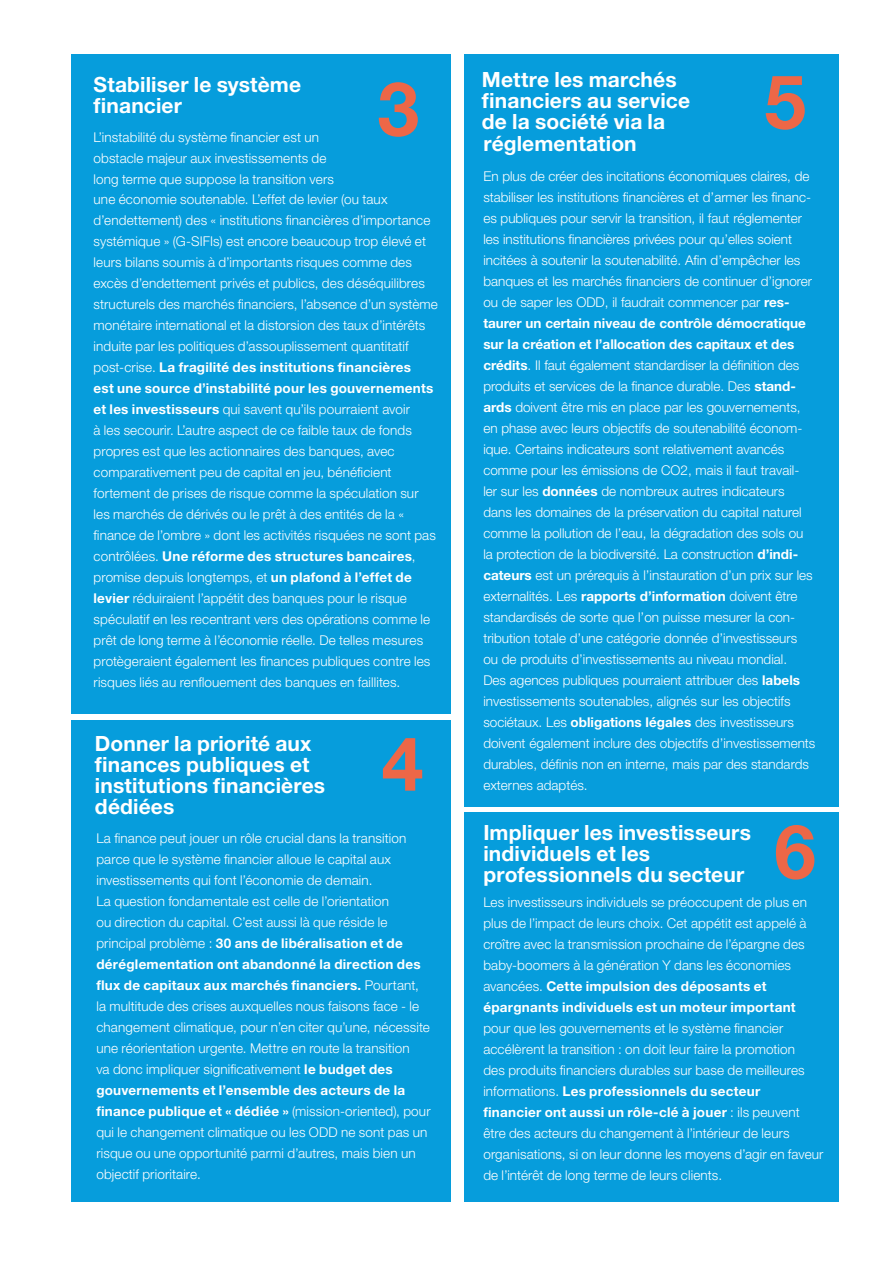
<style>
.page{position:relative;width:893px;height:1263px;background:#fff}
.page>*{position:absolute;margin:0;border:0;box-sizing:border-box;transform-origin:0 0}
.Section_heading{font:700 75px "Helvetica Neue LT Std";color:#ed6747}
.Box_heading{font:700 21px/21px "Helvetica Neue LT Std";letter-spacing:.005em;color:#fff}
.First{font:300 13.5px/21px "Helvetica Neue LT Std";color:#fff}
.Box_heading-2{font:300 13.5px/21px "Helvetica Neue LT Std";letter-spacing:.01em;color:#fff}
.s1{font-weight:700}
</style>
<div class="page">
<div style="left:465px;top:54px;width:374px;height:752px;background:#069ddc"></div>
<div style="left:465px;top:812px;width:374px;height:390px;background:#069ddc"></div>
<div style="left:71px;top:54px;width:380px;height:659px;background:#069ddc"></div>
<div style="left:71px;top:720px;width:380px;height:482px;background:#069ddc"></div>
<p class="Box_heading" style="left:94px;top:73px;width:209px">Stabiliser le système financier</p>
<p class="First" style="left:94px;top:126px;width:346px">L’instabilité du système financier est un<br>obstacle majeur aux investissements de<br>long terme que suppose la transition vers<br>une économie soutenable. L’effet de levier (ou taux d’endettement) des « institutions financières d’importance systémique » (G-SIFIs) est encore beaucoup trop élevé et leurs bilans soumis à d’importants risques comme des excès d’endettement privés et publics, des déséquilibres structurels des marchés financiers, l’absence d’un système monétaire international et la distorsion des taux d’intérêts induite par les politiques d’assouplissement quantitatif post-crise. <span class="s1">La fragilité des institutions financières<br>est une source d’instabilité pour les gouvernements et les investisseurs</span> qui savent qu’ils pourraient avoir<br>à les secourir. L’autre aspect de ce faible taux de fonds propres est que les actionnaires des banques, avec comparativement peu de capital en jeu, bénéficient fortement de prises de risque comme la spéculation sur les marchés de dérivés ou le prêt à des entités de la « finance de l’ombre » dont les activités risquées ne sont pas contrôlées. <span class="s1">Une réforme des structures bancaires</span>, promise depuis longtemps, et <span class="s1">un plafond à l’effet de levier</span> réduiraient l’appétit des banques pour le risque spéculatif en les recentrant vers des opérations comme le prêt de long terme à l’économie réelle. De telles mesures protègeraient également les finances publiques contre les risques liés au renflouement des banques en faillites.</p>
<p class="Section_heading" style="left:377px;top:63px;width:43px">3</p>
<p class="Box_heading" style="left:95px;top:732px;width:232px">Donner la priorité aux finances publiques et institutions financières dédiées</p>
<p class="Box_heading-2" style="left:96px;top:827px;width:336px">La finance peut jouer un rôle crucial dans la transition parce que le système financier alloue le capital aux investissements qui font l’économie de demain.<br>La question fondamentale est celle de l’orientation<br>ou direction du capital. C’est aussi là que réside le principal problème : <span class="s1">30 ans de libéralisation et de déréglementation ont abandonné la direction des flux de capitaux aux marchés financiers.</span> Pourtant, la multitude des crises auxquelles nous faisons face - le changement climatique, pour n’en citer qu’une, nécessite une réorientation urgente. Mettre en route la transition<br>va donc impliquer significativement <span class="s1">le budget des gouvernements et l’ensemble des acteurs de la finance publique et « dédiée »</span> (mission-oriented), pour qui le changement climatique ou les ODD ne sont pas un risque ou une opportunité parmi d’autres, mais bien un objectif prioritaire.</p>
<p class="Section_heading" style="left:382px;top:717px;width:43px">4</p>
<p class="Box_heading" style="left:482px;top:69px;width:210px">Mettre les marchés financiers au service de la société via la réglementation</p>
<p class="First" style="left:483px;top:165px;width:334px">En plus de créer des incitations économiques claires, de stabiliser les institutions financières et d’armer les financ&shy;es publiques pour servir la transition, il faut réglementer les institutions financières privées pour qu’elles soient incitées à soutenir la soutenabilité. Afin d’empêcher les banques et les marchés financiers de continuer d’ignorer ou de saper les ODD, il faudrait commencer par <span class="s1">res&shy;taurer un certain niveau de contrôle démocratique sur la création et l’allocation des capitaux et des crédits</span>. Il faut également standardiser la définition des produits et services de la finance durable. Des <span class="s1">stand&shy;ards</span> doivent être mis en place par les gouvernements, en phase avec leurs objectifs de soutenabilité économ&shy;ique. Certains indicateurs sont relativement avancés comme pour les émissions de CO2, mais il faut travail&shy;ler sur les <span class="s1">données</span> de nombreux autres indicateurs dans les domaines de la préservation du capital naturel comme la pollution de l’eau, la dégradation des sols ou la protection de la biodiversité. La construction <span class="s1">d’indi&shy;cateurs</span> est un prérequis à l’instauration d’un prix sur les externalités. Les <span class="s1">rapports d’information</span> doivent être standardisés de sorte que l’on puisse mesurer la con&shy;tribution totale d’une catégorie donnée d’investisseurs<br>ou de produits d’investissements au niveau mondial.<br>Des agences publiques pourraient attribuer des <span class="s1">labels </span>investissements soutenables, alignés sur les objectifs sociétaux. Les <span class="s1">obligations légales</span> des investisseurs doivent également inclure des objectifs d’investissements durables, définis non en interne, mais par des standards externes adaptés.</p>
<p class="Section_heading" style="left:774px;top:805px;width:43px">6</p>
<p class="Section_heading" style="left:764px;top:56px;width:43px">5</p>
<p class="Box_heading" style="left:483px;top:821px;width:269px">Impliquer les investisseurs individuels et les professionnels du secteur</p>
<p class="First" style="left:483px;top:891px;width:342px">Les investisseurs individuels se préoccupent de plus en plus de l’impact de leurs choix. Cet appétit est appelé à croître avec la transmission prochaine de l’épargne des baby-boomers à la génération Y dans les économies avancées. <span class="s1">Cette impulsion des déposants et épargnants individuels est un moteur important </span>pour que les gouvernements et le système financier accélèrent la transition : on doit leur faire la promotion<br>des produits financiers durables sur base de meilleures informations. <span class="s1">Les professionnels du secteur<br>financier ont aussi un rôle-clé à jouer</span> : ils peuvent être des acteurs du changement à l’intérieur de leurs organisations, si on leur donne les moyens d’agir en faveur de l’intérêt de long terme de leurs clients.</p>
</div>
